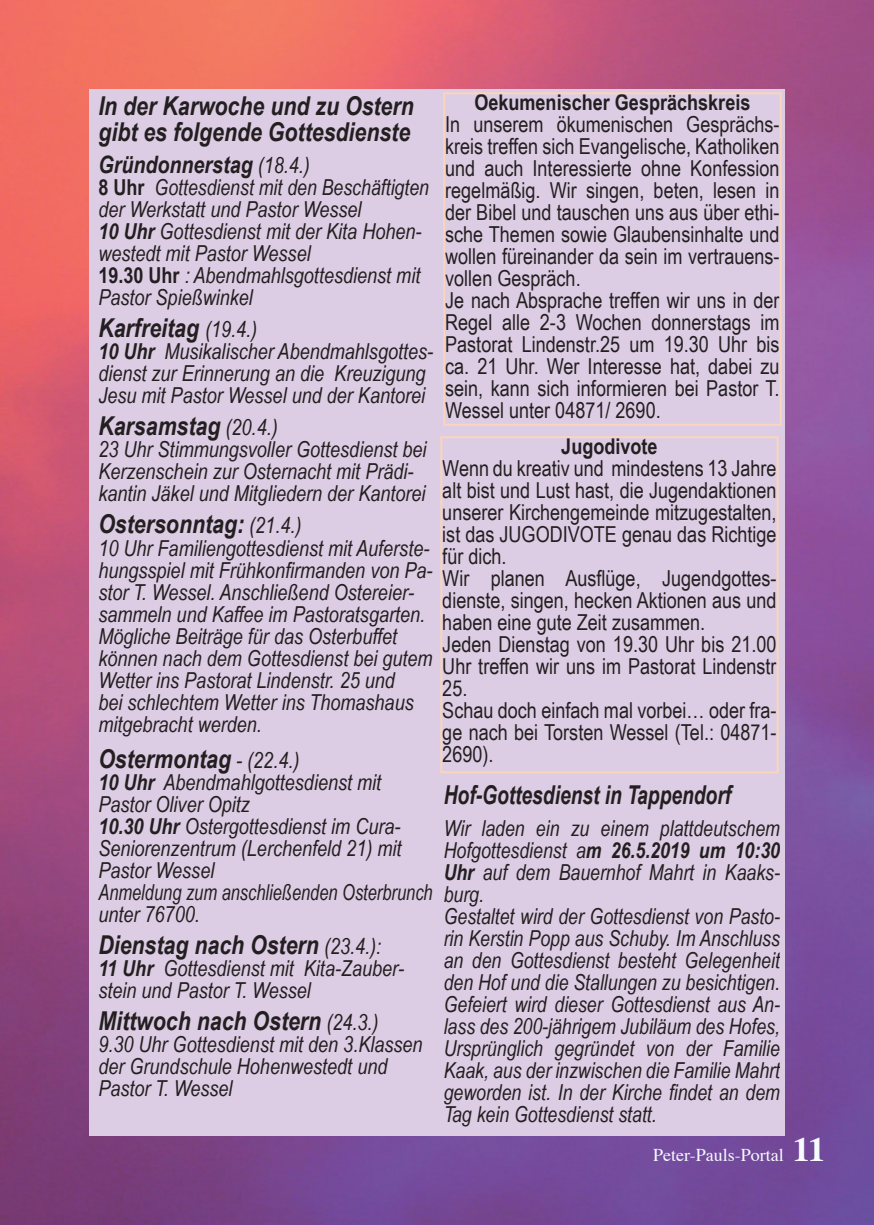
<style>
.page{position:relative;width:874px;height:1225px;background:#fff}
.page>*{position:absolute;margin:0;border:0;box-sizing:border-box;transform-origin:0 0}
.t1{font:italic 700 26px/26px "Arial Narrow";color:#231f20}
.t2{font:italic 700 26px "Arial Narrow";color:#231f20;scale:.9 1}
.t3{font:italic 700 24px "Arial Narrow";color:#231f20}
.t4{font:italic 22px/22px "Arial Narrow";color:#231f20}
.t5{font:22px/22px "Arial Narrow";color:#231f20}
.t6{font:700 22px "Arial Narrow";color:#231f20}
.t7{font:18px "Times";color:#f6fbfe}
.s1{font-weight:400;font-size:22px}
.s2{font-weight:700;font-style:normal}
.s3{font-weight:700}
.s4{font-weight:700;font-size:34px}
</style>
<div class="page">
<img style="left:0;top:0;width:873px;height:1225px">
<div style="left:89px;top:89px;width:695px;height:1047px;background:#ddcde4"></div>
<div style="left:440px;top:436px;width:338px;height:337px;border:2px solid #fad5bc"></div>
<div style="left:443px;top:92px;width:338px;height:334px;border:2px solid #fad5bc"></div>
<p class="t1" style="left:98px;top:92px;width:317px">In der Karwoche und zu Ostern gibt es folgende Gottesdienste</p>
<p class="t3" style="left:98px;top:147px;width:213px">Gründonnerstag <span class="s1">(18.4.)</span></p>
<p class="t4" style="left:98px;top:176px;width:332px"><span class="s2">8 Uhr</span> Gottesdienst mit den Beschäftigten der Werkstatt und Pastor Wessel<br><span class="s3">10 Uhr</span> Gottesdienst mit der Kita Hohen&shy;westedt mit Pastor Wessel<br><span class="s2">19.30 Uhr</span> : Abendmahlsgottesdienst mit Pastor Spießwinkel</p>
<p class="t1" style="left:98px;top:314px;width:160px">Karfreitag <span class="s1">(19.4.)</span></p>
<p class="t4" style="left:98px;top:340px;width:336px"><span class="s3">10 Uhr</span> Musikalischer Abendmahlsgottes&shy;dienst zur Erinnerung an die Kreuzigung<br>Jesu mit Pastor Wessel und der Kantorei</p>
<p class="t1" style="left:98px;top:412px;width:181px">Karsamstag <span class="s1">(20.4.)</span></p>
<p class="t4" style="left:98px;top:438px;width:329px">23 Uhr Stimmungsvoller Gottesdienst bei<br>Kerzenschein zur Osternacht mit Prädi&shy;kantin Jäkel und Mitgliedern der Kantorei</p>
<p class="t1" style="left:98px;top:510px;width:204px">Ostersonntag: <span class="s1">(21.4.)</span></p>
<p class="t4" style="left:98px;top:536px;width:335px">10 Uhr Familiengottesdienst mit Auferste&shy;hungsspiel mit Frühkonfirmanden von Pa&shy;stor T. Wessel. Anschließend Ostereier&shy;sammeln und Kaffee im Pastoratsgarten.<br>Mögliche Beiträge für das Osterbuffet können nach dem Gottesdienst bei gutem Wetter ins Pastorat Lindenstr. 25 und<br>bei schlechtem Wetter ins Thomashaus mitgebracht werden.</p>
<p class="t1" style="left:98px;top:744px;width:202px">Ostermontag <span class="s1">- (22.4.)</span></p>
<p class="t4" style="left:98px;top:770px;width:335px"><span class="s3">10 Uhr</span> Abendmahlgottesdienst mit<br>Pastor Oliver Opitz<br><span class="s3">10.30 Uhr</span> Ostergottesdienst im Cura-<br>Seniorenzentrum (Lerchenfeld 21) mit<br>Pastor Wessel<br>Anmeldung zum anschließenden Osterbrunch unter 76700.</p>
<p class="t1" style="left:98px;top:930px;width:284px">Dienstag nach Ostern <span class="s1">(23.4.):</span></p>
<p class="t4" style="left:98px;top:956px;width:307px"><span class="s3">11 Uhr</span> Gottesdienst mit Kita-Zauber&shy;stein und Pastor T. Wessel</p>
<p class="t1" style="left:98px;top:1006px;width:281px">Mittwoch nach Ostern <span class="s1">(24.3.)</span></p>
<p class="t4" style="left:98px;top:1032px;width:325px">9.30 Uhr Gottesdienst mit den 3.Klassen der Grundschule Hohenwestedt und<br>Pastor T. Wessel</p>
<p class="t6" style="left:474px;top:86px;width:277px">Oekumenischer Gesprächskreis</p>
<p class="t5" style="left:445px;top:113px;width:336px">In unserem ökumenischen Gesprächs&shy;kreis treffen sich Evangelische, Katholiken und auch Interessierte ohne Konfession regelmäßig. Wir singen, beten, lesen in der Bibel und tauschen uns aus über ethi&shy;sche Themen sowie Glaubensinhalte und wollen füreinander da sein im vertrauens&shy;vollen Gespräch.<br>Je nach Absprache treffen wir uns in der Regel alle 2-3 Wochen donnerstags im Pastorat Lindenstr.25 um 19.30 Uhr bis ca. 21 Uhr. Wer Interesse hat, dabei zu sein, kann sich informieren bei Pastor T.<br>Wessel unter 04871/ 2690.</p>
<p class="t6" style="left:561px;top:430px;width:98px">Jugodivote</p>
<p class="t5" style="left:442px;top:457px;width:335px">Wenn du kreativ und mindestens 13 Jahre alt bist und Lust hast, die Jugendaktionen unserer Kirchengemeinde mitzugestalten, ist das JUGODIVOTE genau das Richtige für dich.<br>Wir planen Ausflüge, Jugendgottes&shy;dienste, singen, hecken Aktionen aus und haben eine gute Zeit zusammen.<br>Jeden Dienstag von 19.30 Uhr bis 21.00<br>Uhr treffen wir uns im Pastorat Lindenstr<br>25.<br>Schau doch einfach mal vorbei… oder fra&shy;ge nach bei Torsten Wessel (Tel.: 04871-<br>2690).</p>
<p class="t2" style="left:443px;top:775px;width:321px">Hof-Gottesdienst in Tappendorf</p>
<p class="t4" style="left:443px;top:816px;width:337px">Wir laden ein zu einem plattdeutschem Hofgottesdienst a<span class="s3">m 26.5.2019 um 10:30<br>Uhr</span> auf dem Bauernhof Mahrt in Kaaks&shy;burg.<br>Gestaltet wird der Gottesdienst von Pasto&shy;rin Kerstin Popp aus Schuby. Im Anschluss an den Gottesdienst besteht Gelegenheit den Hof und die Stallungen zu besichtigen.<br>Gefeiert wird dieser Gottesdienst aus An&shy;lass des 200-jährigem Jubiläum des Hofes, Ursprünglich gegründet von der Familie Kaak, aus der inzwischen die Familie Mahrt geworden ist. In der Kirche findet an dem Tag kein Gottesdienst statt.</p>
<p class="t7" style="left:652px;top:1138px;width:173px">Peter-Pauls-Portal <span class="s4">11</span></p>
</div>
